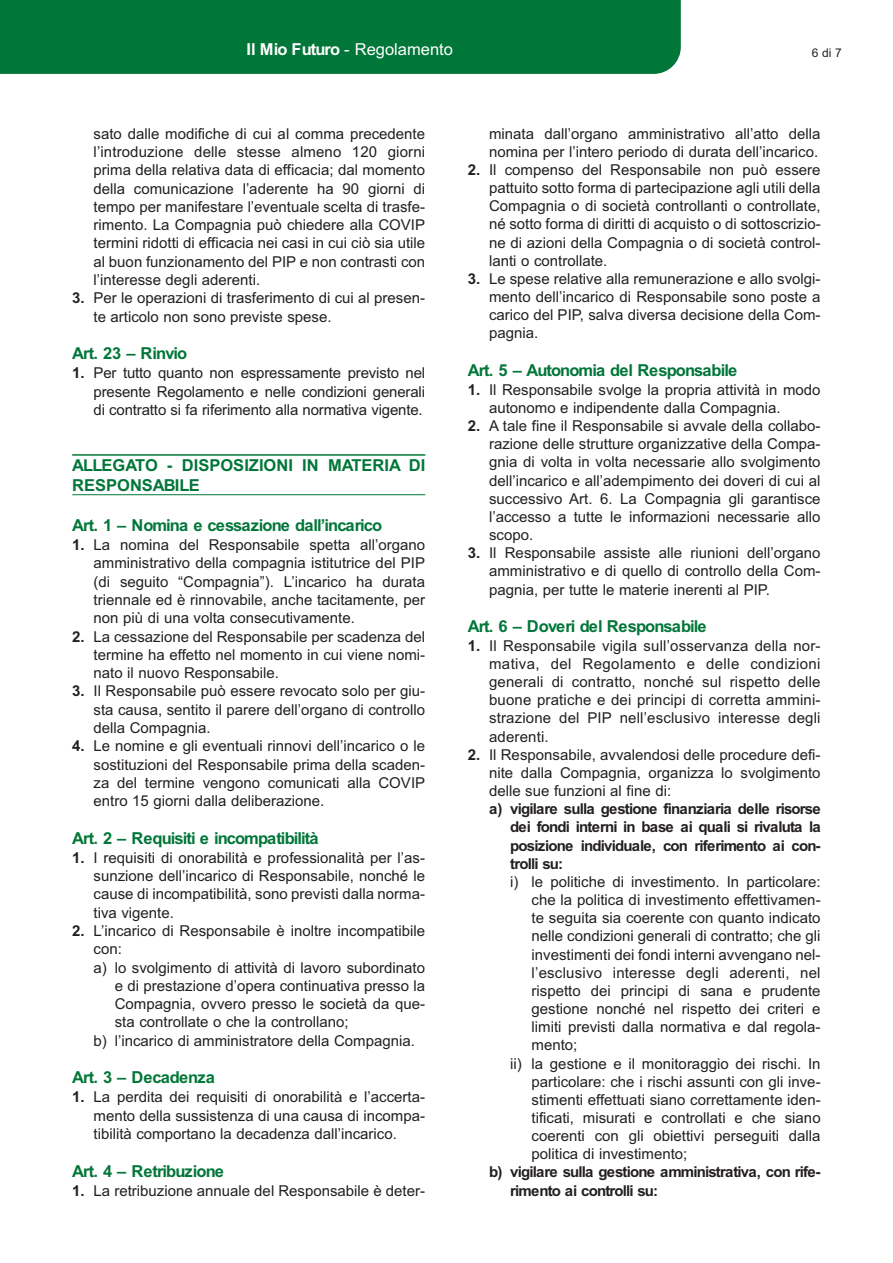
<style>
.page{position:relative;width:893px;height:1263px;background:#fff}
.page>*{position:absolute;margin:0;border:0;box-sizing:border-box;transform-origin:0 0}
.t1{font:700 16.5px "Arial";letter-spacing:-.055em;color:#007638}
.t2{font:700 16.5px/20.1px "Arial";color:#007638}
.t3{font:16.5px "Arial";color:#fff}
.t4{font:700 16.5px "Arial";letter-spacing:-.025em;color:#007638}
.t5{font:15px/18.3px "Arial";color:#231f20;text-align:justify}
.t6{font:700 15px/18.1px "Arial";letter-spacing:-.055em;color:#231f20;text-align:justify}
.t7{font:12px "Arial";color:#231f20}
.s1{font-weight:700}
</style>
<div class="page">
<div style="left:0;top:0;width:680px;height:74px;background:#007638"></div>
<hr style="left:72px;top:455px;width:353px;height:1px;background:#007638">
<hr style="left:72px;top:494px;width:353px;height:1px;background:#007638">
<p class="t3" style="left:247px;top:43px;width:208px"><span class="s1">Il Mio Futuro</span> - Regolamento</p>
<p class="t7" style="left:812px;top:49px;width:31px">6 di 7</p>
<p class="t5" style="left:94px;top:126px;width:333px">sato dalle modifiche di cui al comma precedente l’introduzione delle stesse almeno 120 giorni prima della relativa data di efficacia; dal momento della comunicazione l’aderente ha 90 giorni di tempo per manifestare l’eventuale scelta di trasfe&shy;rimento. La Compagnia può chiedere alla COVIP termini ridotti di efficacia nei casi in cui ciò sia utile al buon funzionamento del PIP e non contrasti con l’interesse degli aderenti.</p>
<p class="t5" style="left:94px;top:290px;width:333px;text-indent:-21px"><span class="s1">3.</span> Per le operazioni di trasferimento di cui al presen&shy;te articolo non sono previste spese.</p>
<p class="t1" style="left:72px;top:347px;width:117px">Art. 23 – Rinvio</p>
<p class="t5" style="left:94px;top:365px;width:333px;text-indent:-21px"><span class="s1">1.</span> Per tutto quanto non espressamente previsto nel presente Regolamento e nelle condizioni generali di contratto si fa riferimento alla normativa vigente.</p>
<p class="t2" style="left:72px;top:457px;width:354px">ALLEGATO - DISPOSIZIONI IN MATERIA DI<br>RESPONSABILE</p>
<p class="t1" style="left:72px;top:519px;width:311px">Art. 1 – Nomina e cessazione dall’incarico</p>
<p class="t5" style="left:94px;top:537px;width:333px;text-indent:-21px"><span class="s1">1.</span> La nomina del Responsabile spetta all’organo amministrativo della compagnia istitutrice del PIP (di seguito “Compagnia”). L’incarico ha durata triennale ed è rinnovabile, anche tacitamente, per non più di una volta consecutivamente.</p>
<p class="t5" style="left:94px;top:629px;width:333px;text-indent:-21px"><span class="s1">2.</span> La cessazione del Responsabile per scadenza del termine ha effetto nel momento in cui viene nomi&shy;nato il nuovo Responsabile.</p>
<p class="t5" style="left:94px;top:683px;width:333px;text-indent:-21px"><span class="s1">3.</span> Il Responsabile può essere revocato solo per giu&shy;sta causa, sentito il parere dell’organo di controllo della Compagnia.</p>
<p class="t5" style="left:94px;top:738px;width:333px;text-indent:-21px"><span class="s1">4.</span> Le nomine e gli eventuali rinnovi dell’incarico o le sostituzioni del Responsabile prima della scaden&shy;za del termine vengono comunicati alla COVIP entro 15 giorni dalla deliberazione.</p>
<p class="t1" style="left:72px;top:832px;width:248px">Art. 2 – Requisiti e incompatibilità</p>
<p class="t5" style="left:94px;top:850px;width:333px;text-indent:-21px"><span class="s1">1.</span> I requisiti di onorabilità e professionalità per l’as&shy;sunzione dell’incarico di Responsabile, nonché le cause di incompatibilità, sono previsti dalla norma&shy;tiva vigente.</p>
<p class="t5" style="left:72px;top:923px;width:354px"><span class="s1">2.</span> L’incarico di Responsabile è inoltre incompatibile</p>
<p class="t5" style="left:94px;top:941px;width:30px">con:</p>
<p class="t5" style="left:94px;top:960px;width:333px">a) lo svolgimento di attività di lavoro subordinato</p>
<p class="t5" style="left:115px;top:978px;width:312px">e di prestazione d’opera continuativa presso la</p>
<p class="t5" style="left:115px;top:996px;width:312px">Compagnia, ovvero presso le società da que-</p>
<p class="t5" style="left:115px;top:1014px;width:235px">sta controllate o che la controllano;</p>
<p class="t5" style="left:94px;top:1033px;width:323px">b) l’incarico di amministratore della Compagnia.</p>
<p class="t4" style="left:72px;top:1072px;width:144px">Art. 3 – Decadenza</p>
<p class="t5" style="left:94px;top:1089px;width:333px;text-indent:-21px"><span class="s1">1.</span> La perdita dei requisiti di onorabilità e l’accerta&shy;mento della sussistenza di una causa di incompa&shy;tibilità comportano la decadenza dall’incarico.</p>
<p class="t1" style="left:72px;top:1165px;width:153px">Art. 4 – Retribuzione</p>
<p class="t5" style="left:72px;top:1183px;width:354px"><span class="s1">1.</span> La retribuzione annuale del Responsabile è deter-</p>
<p class="t5" style="left:489px;top:126px;width:333px">minata dall’organo amministrativo all’atto della nomina per l’intero periodo di durata dell’incarico.</p>
<p class="t5" style="left:489px;top:162px;width:333px;text-indent:-21px"><span class="s1">2.</span> Il compenso del Responsabile non può essere pattuito sotto forma di partecipazione agli utili della Compagnia o di società controllanti o controllate, né sotto forma di diritti di acquisto o di sottoscrizio&shy;ne di azioni della Compagnia o di società control&shy;lanti o controllate.</p>
<p class="t5" style="left:489px;top:271px;width:333px;text-indent:-21px"><span class="s1">3.</span> Le spese relative alla remunerazione e allo svolgi&shy;mento dell’incarico di Responsabile sono poste a carico del PIP, salva diversa decisione della Com&shy;pagnia.</p>
<p class="t1" style="left:468px;top:364px;width:271px">Art. 5 – Autonomia del Responsabile</p>
<p class="t5" style="left:489px;top:382px;width:333px;text-indent:-21px"><span class="s1">1.</span> Il Responsabile svolge la propria attività in modo autonomo e indipendente dalla Compagnia.</p>
<p class="t5" style="left:489px;top:418px;width:333px;text-indent:-21px"><span class="s1">2.</span> A tale fine il Responsabile si avvale della collabo&shy;razione delle strutture organizzative della Compa&shy;gnia di volta in volta necessarie allo svolgimento dell’incarico e all’adempimento dei doveri di cui al successivo Art. 6. La Compagnia gli garantisce l’accesso a tutte le informazioni necessarie allo scopo.</p>
<p class="t5" style="left:489px;top:545px;width:333px;text-indent:-21px"><span class="s1">3.</span> Il Responsabile assiste alle riunioni dell’organo amministrativo e di quello di controllo della Com&shy;pagnia, per tutte le materie inerenti al PIP.</p>
<p class="t1" style="left:468px;top:620px;width:240px">Art. 6 – Doveri del Responsabile</p>
<p class="t5" style="left:489px;top:638px;width:333px;text-indent:-21px"><span class="s1">1.</span> Il Responsabile vigila sull’osservanza della nor&shy;mativa, del Regolamento e delle condizioni generali di contratto, nonché sul rispetto delle buone pratiche e dei principi di corretta ammini&shy;strazione del PIP nell’esclusivo interesse degli aderenti.</p>
<p class="t5" style="left:489px;top:747px;width:333px;text-indent:-21px"><span class="s1">2.</span> Il Responsabile, avvalendosi delle procedure defi&shy;nite dalla Compagnia, organizza lo svolgimento delle sue funzioni al fine di:</p>
<p class="t6" style="left:510px;top:801px;width:312px;text-indent:-21px">a) vigilare sulla gestione finanziaria delle risorse dei fondi interni in base ai quali si rivaluta la posizione individuale, con riferimento ai con&shy;trolli su:</p>
<p class="t5" style="left:510px;top:874px;width:312px">i) le politiche di investimento. In particolare:</p>
<p class="t5" style="left:531px;top:892px;width:290px">che la politica di investimento effettivamen-</p>
<p class="t5" style="left:531px;top:910px;width:290px">te seguita sia coerente con quanto indicato</p>
<p class="t5" style="left:531px;top:928px;width:290px">nelle condizioni generali di contratto; che gli</p>
<p class="t5" style="left:531px;top:947px;width:290px">investimenti dei fondi interni avvengano nel-</p>
<p class="t5" style="left:531px;top:965px;width:290px">l’esclusivo interesse degli aderenti, nel</p>
<p class="t5" style="left:531px;top:983px;width:290px">rispetto dei principi di sana e prudente</p>
<p class="t5" style="left:531px;top:1001px;width:290px">gestione nonché nel rispetto dei criteri e</p>
<p class="t5" style="left:531px;top:1019px;width:290px">limiti previsti dalla normativa e dal regola-</p>
<p class="t5" style="left:531px;top:1037px;width:47px">mento;</p>
<p class="t5" style="left:510px;top:1056px;width:312px">ii) la gestione e il monitoraggio dei rischi. In</p>
<p class="t5" style="left:531px;top:1074px;width:290px">particolare: che i rischi assunti con gli inve-</p>
<p class="t5" style="left:531px;top:1092px;width:290px">stimenti effettuati siano correttamente iden-</p>
<p class="t5" style="left:531px;top:1110px;width:290px">tificati, misurati e controllati e che siano</p>
<p class="t5" style="left:531px;top:1128px;width:290px">coerenti con gli obiettivi perseguiti dalla</p>
<p class="t5" style="left:531px;top:1146px;width:157px">politica di investimento;</p>
<p class="t6" style="left:510px;top:1165px;width:312px;text-indent:-21px">b) vigilare sulla gestione amministrativa, con rife&shy;rimento ai controlli su:</p>
</div>
